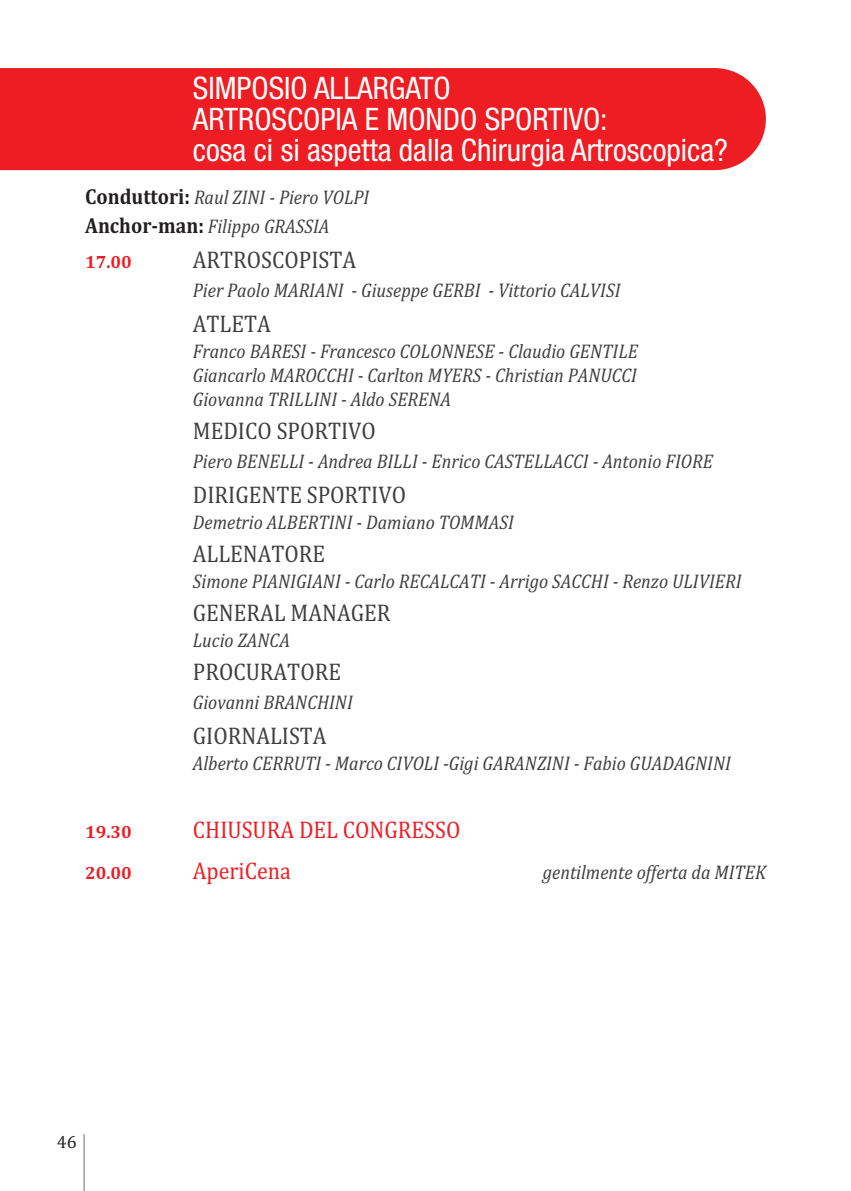
<style>
.page{position:relative;width:851px;height:1191px;background:#fff}
.page>*{position:absolute;margin:0;border:0;box-sizing:border-box;transform-origin:0 0}
.t1{font:condensed 31px/31px "Helvetica Neue LT Std";color:#fff}
.t2{font:24.4px "Cambria";color:#3e3e3f;scale:.9 1}
.t3{font:24.4px "Cambria";color:#ee1d23;scale:.9 1}
.t4{font:italic 20px/24px "Cambria";color:#3e3e3f;scale:.9 1}
.t5{font:700 18px "Cambria";color:#ee1d23}
.t6{font:18px "Cambria";color:#231f20}
.s1{font-weight:700;font-style:normal;font-size:22px;color:#231f20}
</style>
<div class="page">
<hr style="left:84px;top:1134px;width:1px;height:57px;background:#6c6d70">
<div style="left:0;top:68px;width:765px;height:102px;background:#ee1d23"></div>
<h1 class="t1" style="left:193px;top:75px;width:536px">SIMPOSIO ALLARGATO<br>ARTROSCOPIA E MONDO SPORTIVO:<br>cosa ci si aspetta dalla Chirurgia Artroscopica?</h1>
<p class="t4" style="left:85px;top:183px;width:317px;line-height:28.2px"><span class="s1">Conduttori:</span> Raul ZINI - Piero VOLPI<br><span class="s1">Anchor-man:</span> Filippo GRASSIA</p>
<p class="t5" style="left:85px;top:251px;width:48px">17.00</p>
<p class="t2" style="left:193px;top:245px;width:183px">ARTROSCOPISTA</p>
<p class="t4" style="left:193px;top:278px;width:476px">Pier Paolo MARIANI - Giuseppe GERBI - Vittorio CALVISI</p>
<p class="t2" style="left:193px;top:309px;width:88px">ATLETA</p>
<p class="t4" style="left:193px;top:339px;width:496px;text-align:justify">Franco BARESI - Francesco COLONNESE - Claudio GENTILE Giancarlo MAROCCHI - Carlton MYERS - Christian PANUCCI Giovanna TRILLINI - Aldo SERENA</p>
<p class="t2" style="left:193px;top:416px;width:205px">MEDICO SPORTIVO</p>
<p class="t4" style="left:193px;top:449px;width:579px">Piero BENELLI - Andrea BILLI - Enrico CASTELLACCI - Antonio FIORE</p>
<p class="t2" style="left:193px;top:480px;width:238px">DIRIGENTE SPORTIVO</p>
<p class="t4" style="left:193px;top:510px;width:358px">Demetrio ALBERTINI - Damiano TOMMASI</p>
<p class="t2" style="left:193px;top:539px;width:148px">ALLENATORE</p>
<p class="t4" style="left:193px;top:569px;width:611px">Simone PIANIGIANI - Carlo RECALCATI - Arrigo SACCHI - Renzo ULIVIERI</p>
<p class="t2" style="left:193px;top:598px;width:221px">GENERAL MANAGER</p>
<p class="t4" style="left:193px;top:628px;width:109px">Lucio ZANCA</p>
<p class="t2" style="left:193px;top:657px;width:166px">PROCURATORE</p>
<p class="t4" style="left:193px;top:690px;width:179px">Giovanni BRANCHINI</p>
<p class="t2" style="left:193px;top:721px;width:150px">GIORNALISTA</p>
<p class="t4" style="left:193px;top:751px;width:599px">Alberto CERRUTI - Marco CIVOLI -Gigi GARANZINI - Fabio GUADAGNINI</p>
<p class="t5" style="left:85px;top:821px;width:48px">19.30</p>
<p class="t3" style="left:193px;top:815px;width:298px">CHIUSURA DEL CONGRESSO</p>
<p class="t5" style="left:85px;top:862px;width:48px">20.00</p>
<p class="t3" style="left:193px;top:856px;width:110px">AperiCena</p>
<p class="t4" style="left:542px;top:860px;width:249px">gentilmente offerta da MITEK</p>
<p class="t6" style="left:57px;top:1131px;width:21px">46</p>
</div>
